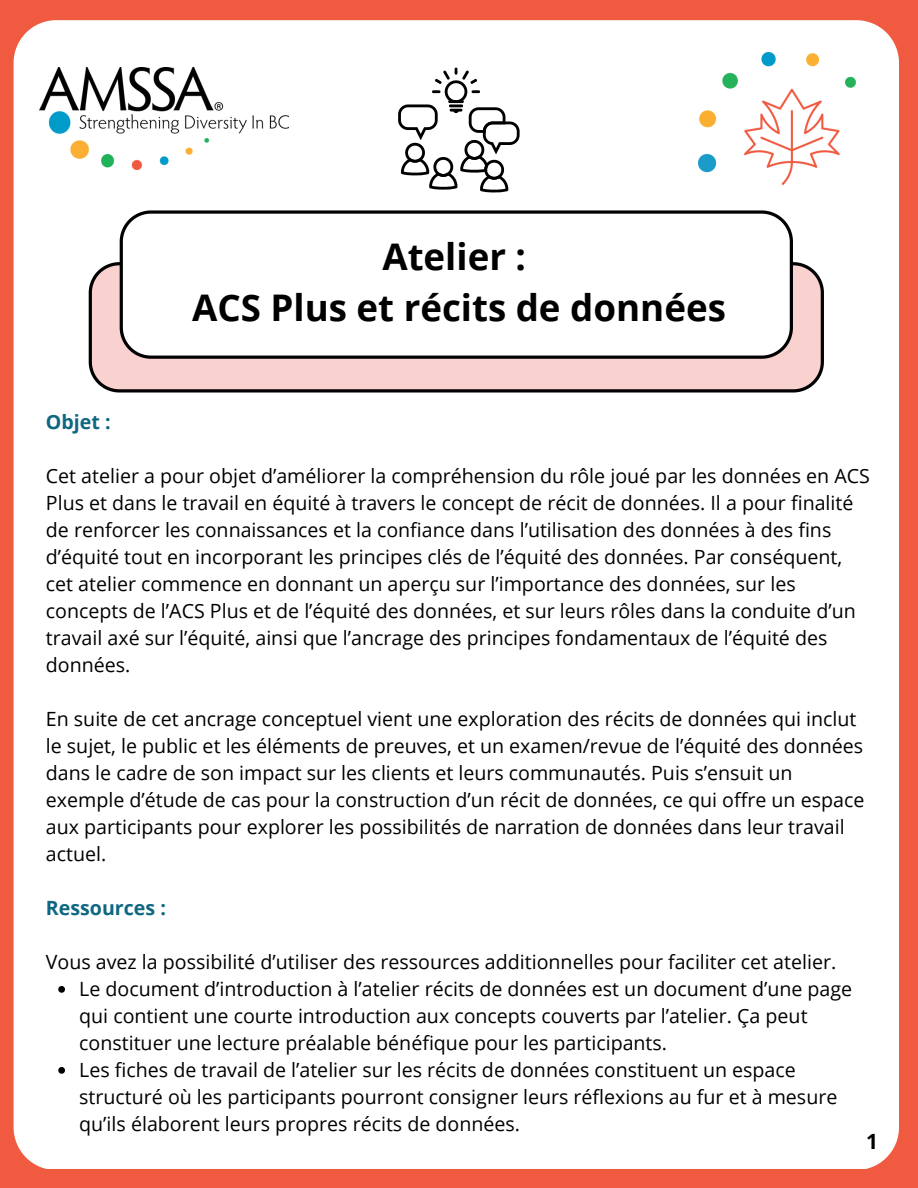
<style>
.page{position:relative;width:918px;height:1188px;background:#f05a41}
.page>*{position:absolute;margin:0;border:0;box-sizing:border-box;transform-origin:0 0}
.t1{font:700 36.75px/50.7px "Open Sans";color:#000;text-align:center}
.t2{font:700 21px "Open Sans";color:#000}
.t3{font:19.65px/27px "Open Sans";color:#000}
.t4{font:700 19.65px "Open Sans";color:#0f6781}
</style>
<div class="page">
<div style="left:14px;top:20px;width:885px;height:1148px;background:#fff"></div>
<svg style="left:58px;top:986px;width:7px;height:7px"></svg>
<svg style="left:58px;top:1067px;width:7px;height:7px"></svg>
<svg style="left:398px;top:68px;width:122px;height:124px;background:#d5d5d5"></svg>
<img style="left:698px;top:53px;width:158px;height:131px">
<img style="left:39px;top:68px;width:250px;height:102px">
<svg style="left:89px;top:262px;width:735px;height:131px;background:#dfbdbb"></svg>
<div style="left:120px;top:210px;width:673px;height:149px;background:#fff"></div>
<p class="t1" style="left:192px;top:230px;width:535px">Atelier :<br>ACS Plus et récits de données</p>
<p class="t4" style="left:46px;top:408px;width:66px">Objet :</p>
<p class="t3" style="left:46px;top:462px;width:825px">Cet atelier a pour objet d’améliorer la compréhension du rôle joué par les données en ACS Plus et dans le travail en équité à travers le concept de récit de données. Il a pour finalité de renforcer les connaissances et la confiance dans l’utilisation des données à des fins d’équité tout en incorporant les principes clés de l’équité des données. Par conséquent, cet atelier commence en donnant un aperçu sur l’importance des données, sur les concepts de l’ACS Plus et de l’équité des données, et sur leurs rôles dans la conduite d’un travail axé sur l’équité, ainsi que l’ancrage des principes fondamentaux de l’équité des données.</p>
<p class="t3" style="left:46px;top:705px;width:820px">En suite de cet ancrage conceptuel vient une exploration des récits de données qui inclut le sujet, le public et les éléments de preuves, et un examen/revue de l’équité des données dans le cadre de son impact sur les clients et leurs communautés. Puis s’ensuit un exemple d’étude de cas pour la construction d’un récit de données, ce qui offre un espace aux participants pour explorer les possibilités de narration de données dans leur travail actuel.</p>
<p class="t4" style="left:46px;top:894px;width:122px">Ressources :</p>
<h1 class="t3" style="left:46px;top:948px;width:792px">Vous avez la possibilité d’utiliser des ressources additionnelles pour faciliter cet atelier.</h1>
<h2 class="t3" style="left:79px;top:975px;width:775px">Le document d’introduction à l’atelier récits de données est un document d’une page qui contient une courte introduction aux concepts couverts par l’atelier. Ça peut constituer une lecture préalable bénéfique pour les participants.</h2>
<p class="t3" style="left:79px;top:1056px;width:760px">Les fiches de travail de l’atelier sur les récits de données constituent un espace structuré où les participants pourront consigner leurs réflexions au fur et à mesure qu’ils élaborent leurs propres récits de données.</p>
<p class="t2" style="left:866px;top:1127px;width:13px">1</p>
</div>
